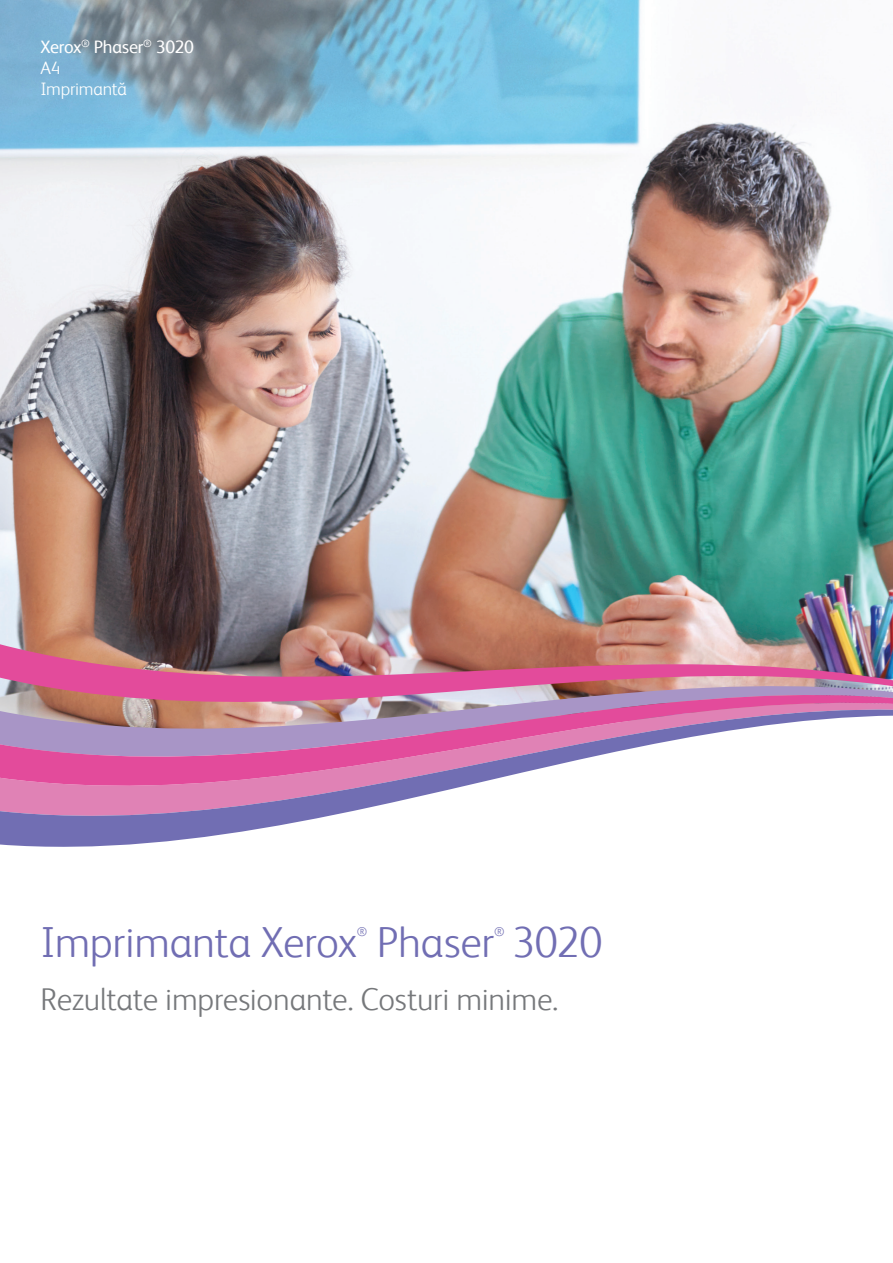
<style>
.page{position:relative;width:893px;height:1263px;background:#fff}
.page>*{position:absolute;margin:0;border:0;box-sizing:border-box;transform-origin:0 0}
.t1{font:300 43.5px "Xerox Sans";letter-spacing:-.01em;color:#716eb3}
.FC_-_subhead{font:300 31.5px "Xerox Sans";letter-spacing:-.01em;color:#76787b}
.product_program_labe{font:18px "Xerox Sans";letter-spacing:-.015em;color:#fff}
.segment_label_-_reve{font:300 18px "Xerox Sans";letter-spacing:-.015em;color:#fff}
.product_program_labe-2{font:300 18px "Xerox Sans";color:#fff}
.t2{font:300 12.75px "Xerox Sans";color:#716eb3}
</style>
<div class="page">
<img style="left:0;top:0;width:893px;height:594px">
<img style="left:0;top:594px;width:893px;height:10px">
<img style="left:0;top:604px;width:893px;height:243px">
<p class="product_program_labe" style="left:40px;top:35px;width:155px">Xerox<sup>®</sup> Phaser<sup>®</sup> 3020</p>
<p class="product_program_labe-2" style="left:40px;top:56px;width:21px">A4</p>
<p class="segment_label_-_reve" style="left:40px;top:77px;width:88px">Imprimantă</p>
<p class="t1" style="left:40px;top:913px;width:318px">Imprimanta Xerox</p>
<p class="t2" style="left:357px;top:923px;width:12px">®</p>
<p class="t1" style="left:377px;top:913px;width:227px">Phaser 3020</p>
<p class="t2" style="left:494px;top:923px;width:12px">®</p>
<p class="FC_-_subhead" style="left:40px;top:979px;width:519px">Rezultate impresionante. Costuri minime.</p>
</div>
